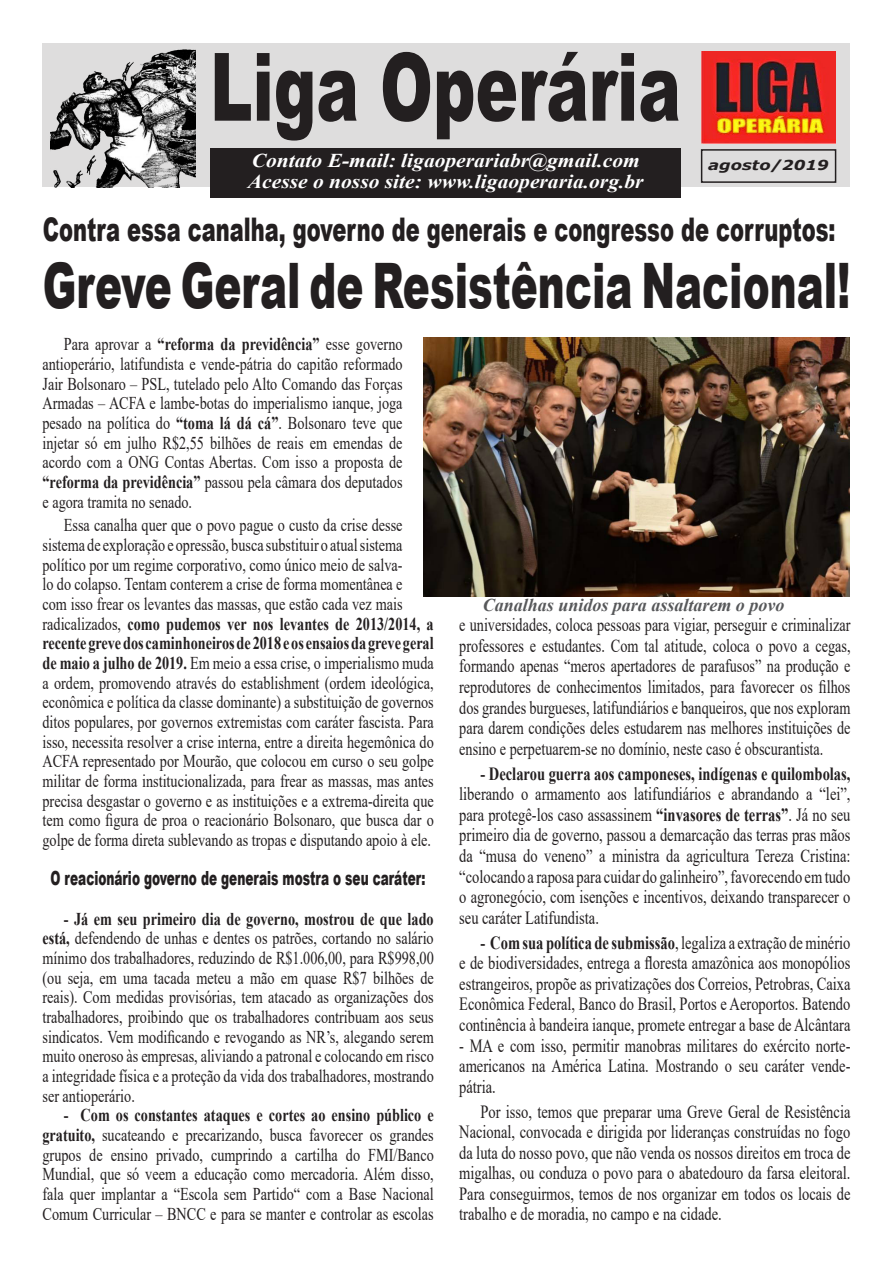
<style>
.page{position:relative;width:893px;height:1263px;background:#fff}
.page>*{position:absolute;margin:0;border:0;box-sizing:border-box;transform-origin:0 0}
.t1{font:900 94.5px "Arial";color:#231f20;scale:.67 1}
.t2{font:900 62.7px "Arial";color:#231f20;scale:.65 1}
.t3{font:900 32.55px "Arial";color:#231f20;scale:.65 1}
.t4{font:italic 700 19.5px "Times New Roman";color:#fff;scale:1.1 1}
.t5{font:900 19.5px "Arial";color:#231f20;scale:.62 1}
.t6{font:18.6px/20.5px "Times New Roman";color:#231f20;text-align:justify;scale:.78 1}
.t7{font:18.6px/20.5px "Times New Roman";color:#231f20;text-align:justify;scale:.76 1}
.t8{font:18px/19.6px "Times New Roman";color:#231f20;text-align:justify;scale:.79 1}
.t9{font:italic 700 18px "Times New Roman";color:#57585a}
.t10{font:italic 700 13.8px "Verdana";color:#231f20;scale:1.2 1}
.s1{font-weight:700}
.s2{font-size:18px}
</style>
<div class="page">
<div style="left:43px;top:43px;width:807px;height:144px;background:#dedddd"></div>
<img style="left:50px;top:50px;width:146px;height:137px">
<img style="left:702px;top:52px;width:134px;height:92px">
<img style="left:424px;top:338px;width:425px;height:258px">
<div style="left:701px;top:149px;width:135px;height:34px;border:2px solid #231f20"></div>
<div style="left:210px;top:148px;width:471px;height:50px;background:#231f20"></div>
<p class="t1" style="left:210px;top:18px;width:704px">Liga Operária</p>
<p class="t4" style="left:252px;top:147px;width:354px">Contato E-mail: ligaoperariabr@gmail.com</p>
<p class="t4" style="left:248px;top:168px;width:361px">Acesse o nosso site: www.ligaoperaria.org.br</p>
<p class="t10" style="left:708px;top:156px;width:102px">agosto/2019</p>
<p class="t3" style="left:43px;top:206px;width:1221px">Contra essa canalha, governo de generais e congresso de corruptos:</p>
<p class="t2" style="left:43px;top:240px;width:1244px">Greve Geral de Resistência Nacional!</p>
<p class="t8" style="left:43px;top:334px;width:457px;text-indent:21px">Para aprovar a <span class="s1">“reforma da previdência”</span> esse governo antioperário, latifundista e vende-pátria do capitão reformado Jair Bolsonaro – PSL, tutelado pelo Alto Comando das Forças Armadas – ACFA e lambe-botas do imperialismo ianque, joga pesado na política do <span class="s1">“toma lá dá cá”</span>. Bolsonaro teve que injetar só em julho R$2,55 bilhões de reais em emendas de acordo com a ONG Contas Abertas. Com isso a proposta de <span class="s1">“reforma da previdência”</span> passou pela câmara dos deputados e agora tramita no senado.</p>
<p class="t8" style="left:43px;top:515px;width:497px;text-align:left;text-indent:21px">Essa canalha quer que o povo pague o custo da crise desse sistema de exploração e opressão, busca substituir o atual sistema político por um regime corporativo, como único meio de salva-<br>lo do colapso. Tentam conterem a crise de forma momentânea e<br>com isso frear os levantes das massas, que estão cada vez mais radicalizados, <span class="s1">como pudemos ver nos levantes de 2013/2014, a recente greve dos caminhoneiros de 2018 e os ensaios da greve geral de maio a julho de 2019.</span> Em meio a essa crise, o imperialismo muda a ordem, promovendo através do establishment (ordem ideológica, econômica e política da classe dominante) a substituição de governos ditos populares, por governos extremistas com caráter fascista. Para isso, necessita resolver a crise interna, entre a direita hegemônica do ACFA representado por Mourão, que colocou em curso o seu golpe militar de forma institucionalizada, para frear as massas, mas antes precisa desgastar o governo e as instituições e a extrema-direita que tem como figura de proa o reacionário Bolsonaro, que busca dar o golpe de forma direta sublevando as tropas e disputando apoio à ele.</p>
<p class="t5" style="left:51px;top:864px;width:607px">O reacionário governo de generais mostra o seu caráter:</p>
<p class="t8" style="left:43px;top:908px;width:497px;text-indent:21px"><span class="s1">- Já em seu primeiro dia de governo, mostrou de que lado está,</span> defendendo de unhas e dentes os patrões, cortando no salário mínimo dos trabalhadores, reduzindo de R$1.006,00, para R$998,00 (ou seja, em uma tacada meteu a mão em quase R$7 bilhões de reais). Com medidas provisórias, tem atacado as organizações dos trabalhadores, proibindo que os trabalhadores contribuam aos seus sindicatos. Vem modificando e revogando as NR’s, alegando serem muito oneroso às empresas, aliviando a patronal e colocando em risco a integridade física e a proteção da vida dos trabalhadores, mostrando ser antioperário.</p>
<p class="t8" style="left:43px;top:1105px;width:497px;text-indent:21px"><span class="s1">- Com os constantes ataques e cortes ao ensino público e gratuito,</span> sucateando e precarizando, busca favorecer os grandes grupos de ensino privado, cumprindo a cartilha do FMI/Banco Mundial, que só veem a educação como mercadoria. Além disso, fala quer implantar a “Escola sem Partido“ com a Base Nacional</p>
<p class="t7" style="left:43px;top:1203px;width:516px"><span class="s2">Comum Curricular – BNCC e para</span> se manter e controlar as escolas</p>
<p class="t9" style="left:483px;top:593px;width:303px">Canalhas unidos para assaltarem o povo</p>
<p class="t7" style="left:459px;top:614px;width:516px">e universidades, coloca pessoas para vigiar, perseguir e criminalizar professores e estudantes. Com tal atitude, coloca o povo a cegas, formando apenas “meros apertadores de parafusos” na produção e reprodutores de conhecimentos limitados, para favorecer os filhos dos grandes burgueses, latifundiários e banqueiros, que nos exploram para darem condições deles estudarem nas melhores instituições de ensino e perpetuarem-se no domínio, neste caso é obscurantista.</p>
<p class="t6" style="left:459px;top:762px;width:503px;text-indent:21px"><span class="s1">- Declarou guerra aos camponeses, indígenas e quilombolas, </span>liberando o armamento aos latifundiários e abrandando a “lei”, para protegê-los caso assassinem <span class="s1">“invasores de terras”</span>. Já no seu primeiro dia de governo, passou a demarcação das terras pras mãos da “musa do veneno” a ministra da agricultura Tereza Cristina: “colocando a raposa para cuidar do galinheiro”, favorecendo em tudo o agronegócio, com isenções e incentivos, deixando transparecer o seu caráter Latifundista.</p>
<p class="t6" style="left:459px;top:931px;width:503px;text-indent:21px"><span class="s1">- Com sua política de submissão</span>, legaliza a extração de minério e de biodiversidades, entrega a floresta amazônica aos monopólios estrangeiros, propõe as privatizações dos Correios, Petrobras, Caixa Econômica Federal, Banco do Brasil, Portos e Aeroportos. Batendo continência à bandeira ianque, promete entregar a base de Alcântara</p>
<p class="t6" style="left:459px;top:1034px;width:503px">- MA e com isso, permitir manobras militares do exército norte&shy;americanos na América Latina. Mostrando o seu caráter vende&shy;pátria.</p>
<p class="t6" style="left:459px;top:1100px;width:503px;text-indent:21px">Por isso, temos que preparar uma Greve Geral de Resistência Nacional, convocada e dirigida por lideranças construídas no fogo da luta do nosso povo, que não venda os nossos direitos em troca de migalhas, ou conduza o povo para o abatedouro da farsa eleitoral.<br>Para conseguirmos, temos de nos organizar em todos os locais de trabalho e de moradia, no campo e na cidade.</p>
</div>
